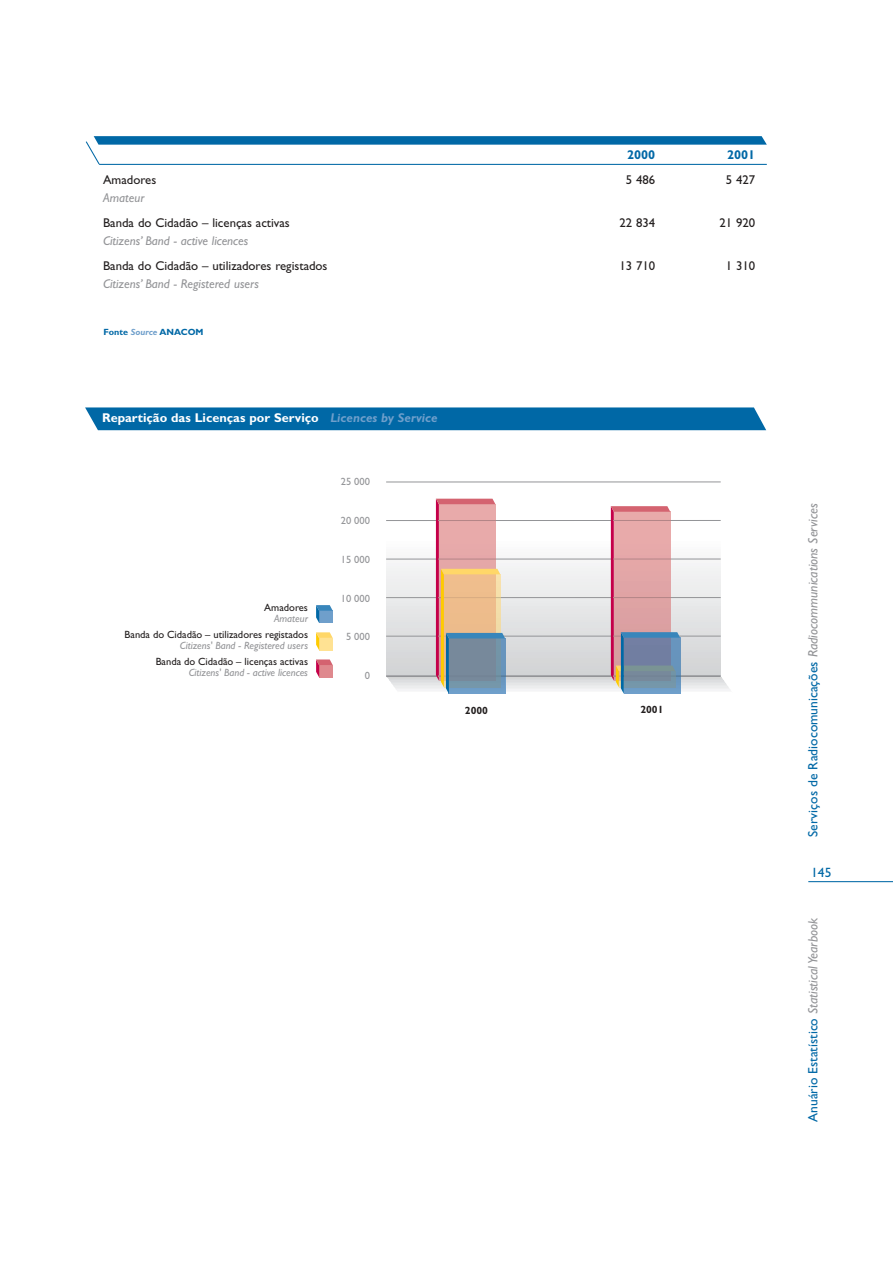
<style>
.page{position:relative;width:893px;height:1263px;background:#fff}
.page>*{position:absolute;margin:0;border:0;box-sizing:border-box;transform-origin:0 0}
.t1{font:13.5px "Gill Sans";color:#0068a6}
.t2{font:italic 13.5px "Gill Sans";color:#939497}
.t3{font:12.75px "Gill Sans";color:#231f1f}
.t4{font:italic 12.75px "Gill Sans";color:#939497}
.t5{font:700 12.75px "Gill Sans";color:#fff}
.t6{font:700 12.75px "Gill Sans";color:#0068a6}
.t7{font:10.5px "Gill Sans";color:#231f1f}
.t8{font:italic 10.5px "Gill Sans";color:#939497}
.t9{font:10.5px "Gill Sans";color:#939497}
.t10{font:700 10.5px "Gill Sans";color:#231f1f}
.t11{font:700 9px "Gill Sans";color:#0068a6}
.s1{font-style:italic;color:#6f9fcb}
.s2{font-style:italic;color:#939497}
.s3{font-style:normal;color:#0068a6}
</style>
<div class="page">
<hr style="left:808px;top:881px;width:84px;height:1px;background:#0068a6">
<svg style="left:85px;top:136px;width:681px;height:29px"></svg>
<div style="left:85px;top:407px;width:681px;height:23px;background:#0068a6"></div>
<hr style="left:386px;top:676px;width:352px;height:1px;background:#d1d3d5">
<hr style="left:386px;top:677px;width:352px;height:2px;background:#d6d7d7">
<hr style="left:386px;top:679px;width:352px;height:1px;background:#d8dadc">
<hr style="left:386px;top:680px;width:352px;height:2px;background:#dddee0">
<hr style="left:386px;top:682px;width:352px;height:1px;background:#e0e2e4">
<hr style="left:386px;top:683px;width:352px;height:2px;background:#e5e6e7">
<hr style="left:386px;top:685px;width:352px;height:1px;background:#e9eaeb">
<hr style="left:386px;top:686px;width:352px;height:2px;background:#ecedee">
<hr style="left:386px;top:688px;width:352px;height:1px;background:#f0f0f1">
<hr style="left:386px;top:689px;width:352px;height:2px;background:#f4f4f6">
<hr style="left:386px;top:691px;width:352px;height:1px;background:#f8f8f8">
<hr style="left:386px;top:674px;width:334px;height:2px;background:#d1d3d5">
<hr style="left:386px;top:671px;width:334px;height:3px;background:#d2d4d5">
<hr style="left:386px;top:668px;width:334px;height:3px;background:#d3d5d6">
<hr style="left:386px;top:666px;width:334px;height:2px;background:#d4d5d7">
<hr style="left:386px;top:663px;width:334px;height:3px;background:#d5d6d7">
<hr style="left:386px;top:660px;width:334px;height:3px;background:#d6d7d7">
<hr style="left:386px;top:658px;width:334px;height:2px;background:#d6d7d8">
<hr style="left:386px;top:655px;width:334px;height:3px;background:#d7d8da">
<hr style="left:386px;top:652px;width:334px;height:3px;background:#d7d8db">
<hr style="left:386px;top:649px;width:334px;height:3px;background:#d8dadc">
<hr style="left:386px;top:647px;width:334px;height:2px;background:#dadbdc">
<hr style="left:386px;top:644px;width:334px;height:3px;background:#dbdcdd">
<hr style="left:386px;top:641px;width:334px;height:3px;background:#dbddde">
<hr style="left:386px;top:639px;width:334px;height:2px;background:#dcdddf">
<hr style="left:386px;top:636px;width:334px;height:3px;background:#dddee0">
<hr style="left:386px;top:633px;width:334px;height:3px;background:#dedfe0">
<hr style="left:386px;top:630px;width:334px;height:3px;background:#dfe0e0">
<hr style="left:386px;top:628px;width:334px;height:2px;background:#e0e0e2">
<hr style="left:386px;top:625px;width:334px;height:3px;background:#e0e2e3">
<hr style="left:386px;top:622px;width:334px;height:3px;background:#e0e2e4">
<hr style="left:386px;top:620px;width:334px;height:2px;background:#e2e3e4">
<hr style="left:386px;top:617px;width:334px;height:3px;background:#e3e4e5">
<hr style="left:386px;top:614px;width:334px;height:3px;background:#e4e5e6">
<hr style="left:386px;top:611px;width:334px;height:3px;background:#e5e6e7">
<hr style="left:386px;top:609px;width:334px;height:2px;background:#e6e6e7">
<hr style="left:386px;top:606px;width:334px;height:3px;background:#e6e7e8">
<hr style="left:386px;top:603px;width:334px;height:3px;background:#e8e9ea">
<hr style="left:386px;top:601px;width:334px;height:2px;background:#e9eaeb">
<hr style="left:386px;top:598px;width:334px;height:3px;background:#eaebec">
<hr style="left:386px;top:595px;width:334px;height:3px;background:#ebecec">
<hr style="left:386px;top:593px;width:334px;height:2px;background:#ececed">
<hr style="left:386px;top:590px;width:334px;height:3px;background:#ecedee">
<hr style="left:386px;top:587px;width:334px;height:3px;background:#edeeee">
<hr style="left:386px;top:584px;width:334px;height:3px;background:#eee">
<hr style="left:386px;top:582px;width:334px;height:2px;background:#eeefef">
<hr style="left:386px;top:579px;width:334px;height:3px;background:#efeff0">
<hr style="left:386px;top:576px;width:334px;height:3px;background:#f0f0f1">
<hr style="left:386px;top:574px;width:334px;height:2px;background:#f1f1f2">
<hr style="left:386px;top:571px;width:334px;height:3px;background:#f1f2f2">
<hr style="left:386px;top:568px;width:334px;height:3px;background:#f2f3f3">
<hr style="left:386px;top:565px;width:334px;height:3px;background:#f3f4f4">
<hr style="left:386px;top:563px;width:334px;height:2px;background:#f4f4f6">
<hr style="left:386px;top:560px;width:334px;height:3px;background:#f6f6f6">
<hr style="left:386px;top:557px;width:334px;height:3px;background:#f6f6f7">
<hr style="left:386px;top:555px;width:334px;height:2px;background:#f7f7f7">
<hr style="left:386px;top:552px;width:334px;height:3px;background:#f8f8f8">
<hr style="left:386px;top:549px;width:334px;height:3px;background:#f9f9f9">
<hr style="left:386px;top:546px;width:334px;height:3px;background:#fafafb">
<hr style="left:386px;top:636px;width:334px;height:1px;background:#939497">
<hr style="left:386px;top:597px;width:334px;height:1px;background:#939497">
<hr style="left:386px;top:559px;width:334px;height:1px;background:#939497">
<hr style="left:386px;top:520px;width:334px;height:1px;background:#939497">
<hr style="left:386px;top:675px;width:334px;height:2px;background:#939497">
<hr style="left:386px;top:482px;width:334px;height:1px;background:#939497">
<svg style="left:316px;top:659px;width:17px;height:19px"></svg>
<svg style="left:316px;top:632px;width:17px;height:18px"></svg>
<svg style="left:316px;top:605px;width:17px;height:18px"></svg>
<svg style="left:436px;top:499px;width:69px;height:195px;background:#c7a69b"></svg>
<svg style="left:611px;top:506px;width:69px;height:188px;background:#c09ca8"></svg>
<p class="t6" style="left:627px;top:150px;width:30px">2000</p>
<p class="t6" style="left:727px;top:150px;width:30px">2001</p>
<p class="t3" style="left:103px;top:176px;width:55px">Amadores</p>
<p class="t3" style="left:626px;top:176px;width:31px">5 486</p>
<p class="t3" style="left:725px;top:176px;width:31px">5 427</p>
<p class="t4" style="left:103px;top:193px;width:43px">Amateur</p>
<p class="t3" style="left:103px;top:219px;width:188px">Banda do Cidadão – licenças activas</p>
<p class="t3" style="left:619px;top:219px;width:37px">22 834</p>
<p class="t3" style="left:719px;top:219px;width:37px">21 920</p>
<p class="t4" style="left:103px;top:236px;width:147px">Citizens’ Band - active licences</p>
<p class="t3" style="left:103px;top:262px;width:226px">Banda do Cidadão – utilizadores registados</p>
<p class="t3" style="left:619px;top:262px;width:37px">13 710</p>
<p class="t3" style="left:725px;top:262px;width:31px">1 310</p>
<p class="t4" style="left:103px;top:279px;width:157px">Citizens’ Band - Registered users</p>
<p class="t11" style="left:104px;top:329px;width:101px">Fonte <span class="s1">Source</span> ANACOM</p>
<p class="t5" style="left:102px;top:414px;width:337px">Repartição das Licenças por Serviço <span class="s1">Licences by Service</span></p>
<p class="t7" style="left:264px;top:604px;width:45px">Amadores</p>
<p class="t8" style="left:274px;top:614px;width:35px">Amateur</p>
<p class="t7" style="left:125px;top:631px;width:185px">Banda do Cidadão – utilizadores registados</p>
<p class="t8" style="left:180px;top:642px;width:129px">Citizens' Band - Registered users</p>
<p class="t7" style="left:156px;top:658px;width:154px">Banda do Cidadão – licenças activas</p>
<p class="t8" style="left:189px;top:669px;width:121px">Citizens' Band - active licences</p>
<p class="t9" style="left:341px;top:478px;width:31px">25 000</p>
<p class="t9" style="left:341px;top:517px;width:31px">20 000</p>
<p class="t9" style="left:341px;top:556px;width:31px">15 000</p>
<p class="t9" style="left:341px;top:594px;width:31px">10 000</p>
<p class="t9" style="left:346px;top:633px;width:25px">5 000</p>
<p class="t9" style="left:365px;top:672px;width:7px">0</p>
<p class="t10" style="left:465px;top:707px;width:25px">2000</p>
<p class="t10" style="left:640px;top:706px;width:25px">2001</p>
<p class="t1" style="left:808px;top:837px;width:335px;rotate:-90deg">Serviços de Radiocomunicações <span class="s2">Radiocommunications Services</span></p>
<p class="t1" style="left:811px;top:867px;width:22px">145</p>
<p class="t2" style="left:808px;top:1122px;width:205px;rotate:-90deg"><span class="s3">Anuário Estatístico</span> Statistical Yearbook</p>
</div>
